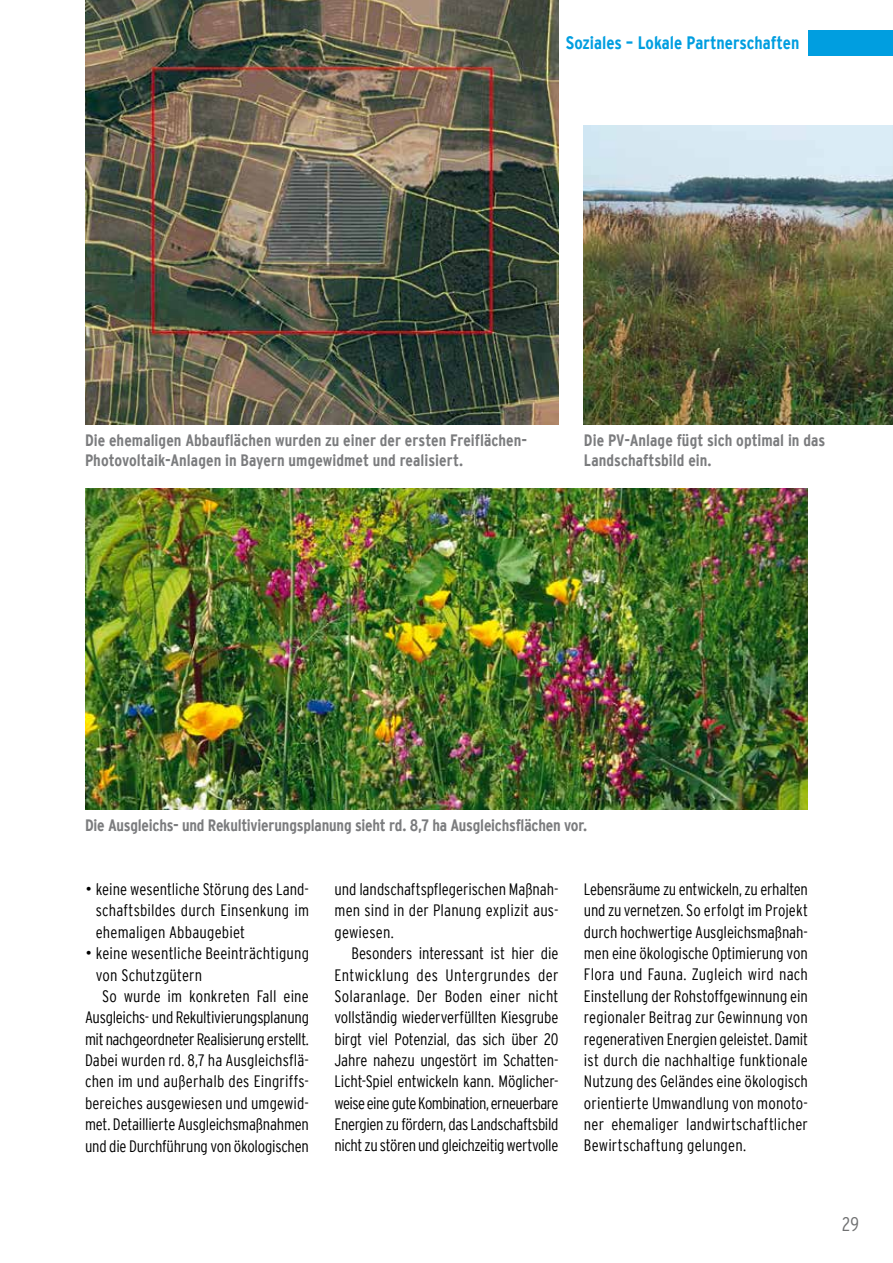
<style>
.page{position:relative;width:893px;height:1263px;background:#fff}
.page>*{position:absolute;margin:0;border:0;box-sizing:border-box;transform-origin:0 0}
.t1{font:300 condensed 19.5px "Interstate";color:#707172}
.t2{font:700 condensed 18px "Interstate";color:#009ee0}
.t3{font:300 condensed 16.5px/21.3px "Interstate";letter-spacing:.005em;color:#000;text-align:justify}
.t4{font:700 condensed 16.5px/19.5px "Interstate";color:#7b7c7e}
.t5{font:300 condensed 16.5px "Interstate";letter-spacing:-.015em;color:#000}
.t6{font:300 condensed 16.5px "Interstate";letter-spacing:-.025em;color:#000}
.s1{font-size:22.5px}
</style>
<div class="page">
<img style="left:85px;top:0;width:473px;height:425px">
<img style="left:85px;top:489px;width:723px;height:320px">
<img style="left:584px;top:125px;width:309px;height:300px">
<div style="left:808px;top:30px;width:85px;height:26px;background:#009ee0"></div>
<p class="t2" style="left:566px;top:32px;width:235px">Soziales – Lokale Partnerschaften</p>
<p class="t4" style="left:85px;top:431px;width:444px">Die ehemaligen Abbauflächen wurden zu einer der ersten Freiflächen-<br>Photovoltaik-Anlagen in Bayern umgewidmet und realisiert.</p>
<p class="t4" style="left:584px;top:431px;width:243px">Die PV-Anlage fügt sich optimal in das<br>Landschaftsbild ein.</p>
<p class="t4" style="left:85px;top:815px;width:504px">Die Ausgleichs- und Rekultivierungsplanung sieht rd. 8,7 ha Ausgleichsflächen vor.</p>
<p class="t3" style="left:96px;top:878px;width:215px;text-indent:-11px"><span class="s1">•</span> keine wesentliche Störung des Land&shy;schaftsbildes durch Einsenkung im ehemaligen Abbaugebiet</p>
<p class="t3" style="left:85px;top:942px;width:225px"><span class="s1">•</span> keine wesentliche Beeinträchtigung</p>
<p class="t3" style="left:96px;top:964px;width:108px">von Schutzgütern</p>
<p class="t3" style="left:102px;top:985px;width:208px">So wurde im konkreten Fall eine</p>
<p class="t5" style="left:85px;top:1008px;width:225px">Ausgleichs- und Rekultivierungsplanung</p>
<p class="t6" style="left:85px;top:1029px;width:225px">mit nachgeordneter Realisierung erstellt.</p>
<p class="t3" style="left:85px;top:1049px;width:225px">Dabei wurden rd. 8,7 ha Ausgleichsflä-</p>
<p class="t3" style="left:85px;top:1071px;width:225px">chen im und außerhalb des Eingriffs-</p>
<p class="t3" style="left:85px;top:1092px;width:225px">bereiches ausgewiesen und umgewid-</p>
<p class="t5" style="left:85px;top:1115px;width:225px">met. Detaillierte Ausgleichsmaßnahmen</p>
<p class="t5" style="left:85px;top:1136px;width:225px">und die Durchführung von ökologischen</p>
<p class="t3" style="left:334px;top:878px;width:225px">und landschaftspflegerischen Maßnah&shy;men sind in der Planung explizit aus&shy;gewiesen.</p>
<p class="t3" style="left:334px;top:942px;width:225px;text-indent:17px">Besonders interessant ist hier die Entwicklung des Untergrundes der Solaranlage. Der Boden einer nicht vollständig wiederverfüllten Kiesgrube birgt viel Potenzial, das sich über 20<br>Jahre nahezu ungestört im Schatten-Licht-Spiel entwickeln kann. Möglicher&shy;weise eine gute Kombination, erneuerbare Energien zu fördern, das Landschaftsbild nicht zu stören und gleichzeitig wertvolle</p>
<p class="t3" style="left:584px;top:878px;width:225px">Lebensräume zu entwickeln, zu erhalten und zu vernetzen. So erfolgt im Projekt durch hochwertige Ausgleichsmaßnah&shy;men eine ökologische Optimierung von Flora und Fauna. Zugleich wird nach Einstellung der Rohstoffgewinnung ein regionaler Beitrag zur Gewinnung von regenerativen Energien geleistet. Damit ist durch die nachhaltige funktionale Nutzung des Geländes eine ökologisch orientierte Umwandlung von monoto&shy;ner ehemaliger landwirtschaftlicher Bewirtschaftung gelungen.</p>
<p class="t1" style="left:842px;top:1213px;width:18px">29</p>
</div>
